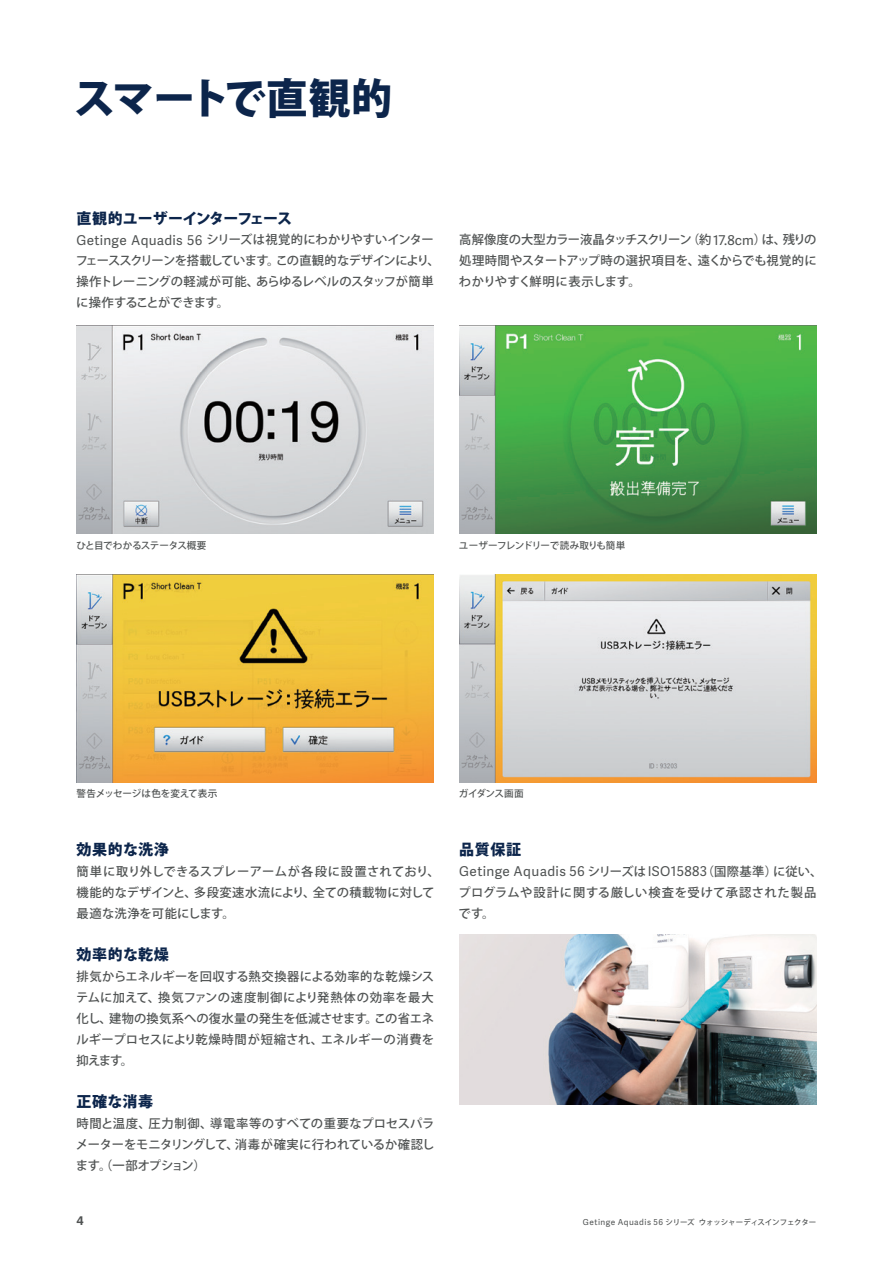
<style>
.page{position:relative;width:893px;height:1263px;background:#fff}
.page>*{position:absolute;margin:0;border:0;box-sizing:border-box;transform-origin:0 0}
.大見出し{font:800 42px "Koz Go Pr 6 N";letter-spacing:-.03em;color:#0c254b}
.本文_見出し{font:800 15px "Koz Go Pr 6 N";letter-spacing:.02em;color:#0c254b}
.本文_見出し-2{font:800 15px "Koz Go Pr 6 N";letter-spacing:-.04em;color:#0c254b}
.本文{font:13.5px "Adelle Sans";letter-spacing:.025em;color:#505353}
.本文-2{font:500 12.3px/21px "Koz Go Pr 6 N";color:#505353;text-align:justify}
.本文-3{font:500 12.3px/21px "Koz Go Pr 6 N";letter-spacing:-.045em;color:#505353}
.本文-4{font:500 12.3px/21px "Koz Go Pr 6 N";letter-spacing:.02em;color:#505353}
.本文-5{font:500 12.3px/21px "Koz Go Pr 6 N";letter-spacing:.045em;color:#505353}
.t1{font:700 12px "Adelle Sans";color:#505353}
.キャプション{font:500 9.6px "Koz Go Pr 6 N";letter-spacing:-.03em;color:#505353}
.キャプション-2{font:500 9.6px "Koz Go Pr 6 N";letter-spacing:-.01em;color:#505353}
.t2{font:500 7.5px "Koz Go Pr 6 N";letter-spacing:-.025em;color:#505353}
.s1{font-family:"Adelle Sans";font-weight:400;font-size:13.5px}
.s2{font-family:"Koz Go Pr 6 N";font-weight:500;font-size:12.3px}
.s3{font-family:"Adelle Sans";font-weight:400;font-size:8.25px}
</style>
<div class="page">
<img style="left:77px;top:325px;width:357px;height:209px">
<img style="left:459px;top:325px;width:357px;height:209px">
<img style="left:77px;top:574px;width:357px;height:208px">
<img style="left:459px;top:574px;width:357px;height:208px">
<img style="left:459px;top:934px;width:357px;height:170px">
<p class="大見出し" style="left:74px;top:74px;width:321px">スマートで直観的</p>
<p class="本文_見出し-2" style="left:77px;top:210px;width:217px">直観的ユーザーインターフェース</p>
<p class="本文-3" style="left:76px;top:230px;width:365px"><span class="s1">Getinge Aquadis 56</span> シリーズは視覚的にわかりやすいインターフェーススクリーンを搭載しています。この直観的なデザインにより、操作トレーニングの軽減が可能、あらゆるレベルのスタッフが簡単に操作することができます。</p>
<p class="本文-2" style="left:459px;top:230px;width:359px">高解像度の大型カラー液晶タッチスクリーン（約 <span class="s1">17.8cm</span>）は、残りの処理時間やスタートアップ時の選択項目を、遠くからでも視覚的にわかりやすく鮮明に表示します。</p>
<p class="キャプション" style="left:76px;top:540px;width:132px">ひと目でわかるステータス概要</p>
<p class="キャプション" style="left:459px;top:540px;width:168px">ユーザーフレンドリーで読み取りも簡単</p>
<p class="キャプション-2" style="left:77px;top:788px;width:142px">警告メッセージは色を変えて表示</p>
<p class="キャプション" style="left:459px;top:788px;width:66px">ガイダンス画面</p>
<p class="本文_見出し" style="left:77px;top:841px;width:94px">効果的な洗浄</p>
<p class="本文-4" style="left:77px;top:861px;width:365px">簡単に取り外しできるスプレーアームが各段に設置されており、機能的なデザインと、多段変速水流により、全ての積載物に対して最適な洗浄を可能にします。</p>
<p class="本文_見出し" style="left:77px;top:946px;width:94px">効率的な乾燥</p>
<p class="本文-2" style="left:76px;top:966px;width:360px">排気からエネルギーを回収する熱交換器による効率的な乾燥システムに加えて、換気ファンの速度制御により発熱体の効率を最大化し、建物の換気系への復水量の発生を低減させます。この省エネルギープロセスにより乾燥時間が短縮され、エネルギーの消費を抑えます。</p>
<p class="本文_見出し" style="left:77px;top:1093px;width:78px">正確な消毒</p>
<p class="本文-2" style="left:76px;top:1113px;width:360px">時間と温度、圧力制御、導電率等のすべての重要なプロセスパラメーターをモニタリングして、消毒が確実に行われているか確認します。（一部オプション）</p>
<p class="本文_見出し" style="left:459px;top:841px;width:63px">品質保証</p>
<p class="本文" style="left:459px;top:862px;width:365px">Getinge Aquadis 56 <span class="s2">シリーズは</span>ISO15883<span class="s2">（国際基準）に従い、</span></p>
<p class="本文-5" style="left:458px;top:882px;width:360px">プログラムや設計に関する厳しい検査を受けて承認された製品です。</p>
<p class="t1" style="left:77px;top:1211px;width:9px">4</p>
<p class="t2" style="left:583px;top:1218px;width:235px"><span class="s3">Getinge Aquadis 56</span> シリーズ ウォッシャーディスインフェクター</p>
</div>
